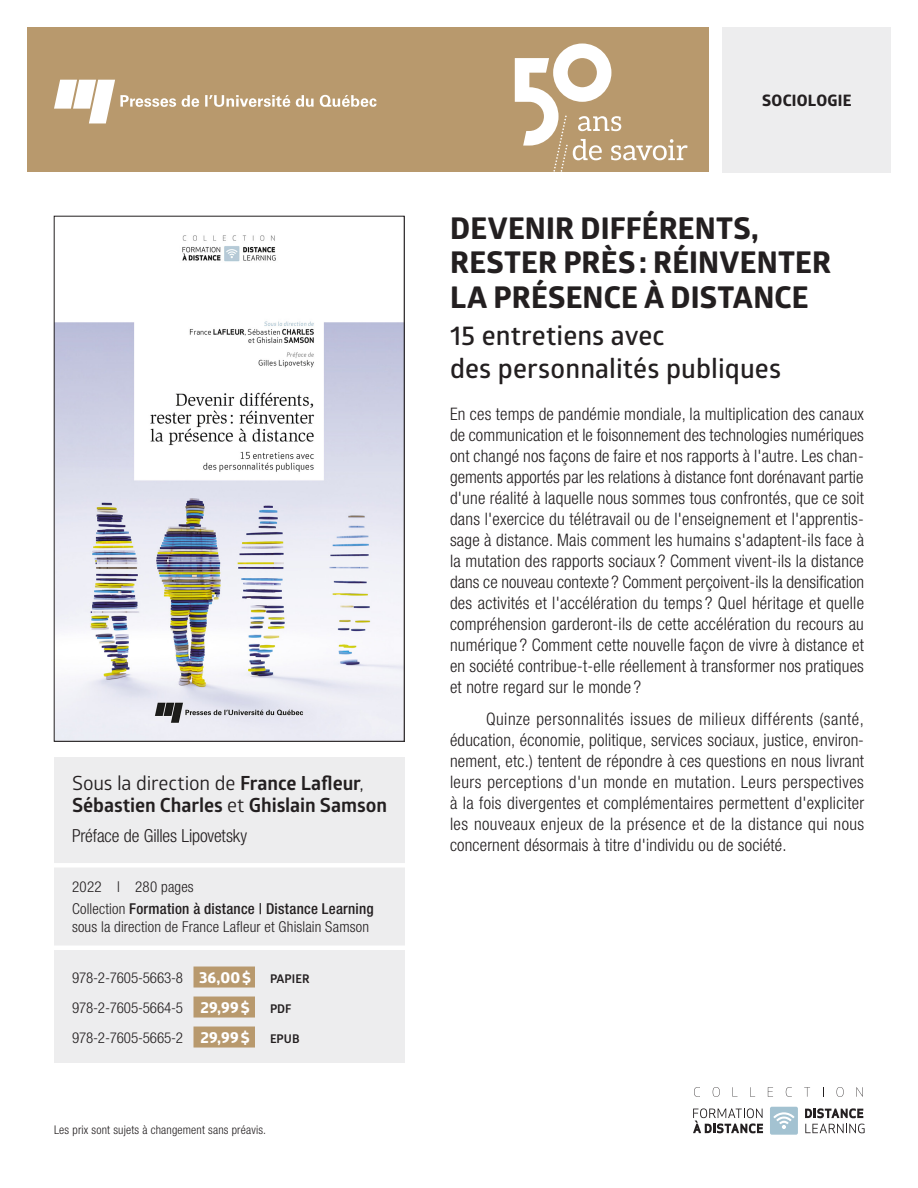
<style>
.page{position:relative;width:918px;height:1188px;background:#fff}
.page>*{position:absolute;margin:0;border:0;box-sizing:border-box;transform-origin:0 0}
._1_Fiche_Titre{font:700 30px/34.5px "Globerx";letter-spacing:.005em;color:#231f20}
._2_Fiche_Sous-titre{font:600 27px/33px "Glober";letter-spacing:.005em;color:#231f20}
._4_Fiche_Auteurs_dir{font:700 19.5px/22.5px "Glober";letter-spacing:-.005em;color:#231f20}
._4_Fiche_Auteurs_dir-2{font:300 condensed 18px "Helvetica Neue LT Std";letter-spacing:-.005em;color:#231f20}
._3_Fiche_Courant_pre{font:300 condensed 17.25px/21px "Helvetica Neue LT Std";letter-spacing:.015em;color:#231f20;text-align:justify}
._3_Fiche_Courant{font:300 condensed 17.25px/21px "Helvetica Neue LT Std";letter-spacing:.01em;color:#231f20;text-align:justify}
._9_Fiche_Thématique{font:700 15.75px "Globerx";letter-spacing:.015em;color:#231f20}
._7a_Fiche_ISBN{font:300 condensed 15px "Helvetica Neue LT Std";letter-spacing:-.01em;color:#231f20}
._6_Fiche_Annee_pages{font:500 condensed 15px/22.5px "Helvetica Neue LT Std";letter-spacing:.015em;color:#231f20}
._6_Fiche_Annee_pages-2{font:300 condensed 15px "Helvetica Neue LT Std";letter-spacing:.01em;color:#231f20}
._3_Fiche_Courant_pre-2{font:300 condensed 12px "Helvetica Neue LT Std";letter-spacing:.015em;color:#231f20}
._7a_Fiche_ISBN-2{font:700 12px "Glober";color:#231f20}
.s1{font-weight:400}
.s2{font-weight:300}
.s3{font-family:"Globerx";font-weight:700;font-stretch:normal;font-size:15.75px;color:#fff}
.s4{font-family:"Glober";font-weight:700;font-stretch:normal;font-size:12px}
</style>
<div class="page">
<div style="left:27px;top:27px;width:682px;height:145px;background:#b8996d"></div>
<div style="left:723px;top:27px;width:168px;height:146px;background:#ededee"></div>
<svg style="left:54px;top:80px;width:323px;height:43px"></svg>
<svg style="left:515px;top:44px;width:173px;height:128px"></svg>
<div style="left:54px;top:757px;width:351px;height:306px;background:#ededee"></div>
<div style="left:50px;top:863px;width:360px;height:5px;background:#fff"></div>
<hr style="left:50px;top:946px;width:361px;height:4px;background:#fff">
<div style="left:194px;top:967px;width:61px;height:21px;background:#b8996d"></div>
<div style="left:194px;top:997px;width:61px;height:21px;background:#b8996d"></div>
<div style="left:194px;top:1027px;width:61px;height:21px;background:#b8996d"></div>
<svg style="left:54px;top:216px;width:351px;height:526px"></svg>
<svg style="left:694px;top:1087px;width:6px;height:10px"></svg>
<svg style="left:713px;top:1087px;width:7px;height:10px"></svg>
<svg style="left:750px;top:1087px;width:5px;height:10px"></svg>
<svg style="left:768px;top:1087px;width:5px;height:10px"></svg>
<svg style="left:786px;top:1087px;width:6px;height:10px"></svg>
<svg style="left:804px;top:1087px;width:6px;height:10px"></svg>
<svg style="left:837px;top:1087px;width:7px;height:10px"></svg>
<svg style="left:856px;top:1087px;width:7px;height:10px"></svg>
<svg style="left:693px;top:1108px;width:70px;height:25px"></svg>
<svg style="left:805px;top:1108px;width:58px;height:10px"></svg>
<svg style="left:805px;top:1124px;width:60px;height:9px"></svg>
<div style="left:770px;top:1107px;width:28px;height:28px;background:#a3c2d1;border-radius:2px"></div>
<svg style="left:773px;top:1112px;width:22px;height:17px"></svg>
<p class="_4_Fiche_Auteurs_dir" style="left:72px;top:771px;width:317px"><span class="s1">Sous la direction de</span> France Lafleur<span class="s1">,<br></span>Sébastien Charles <span class="s1">et</span> Ghislain Samson</p>
<p class="_4_Fiche_Auteurs_dir-2" style="left:72px;top:825px;width:177px">Préface de Gilles Lipovetsky</p>
<p class="_6_Fiche_Annee_pages" style="left:72px;top:875px;width:303px"><span class="s2">2022 l 280 pages<br>Collection</span> Formation à distance | Distance Learning</p>
<p class="_6_Fiche_Annee_pages-2" style="left:72px;top:918px;width:299px">sous la direction de France Lafleur et Ghislain Samson</p>
<p class="_7a_Fiche_ISBN" style="left:72px;top:969px;width:239px">978-2-7605-5663-8 <span class="s3">36,00$</span> <span class="s4">PAPIER</span></p>
<p class="_7a_Fiche_ISBN" style="left:72px;top:999px;width:179px">978-2-7605-5664-5 <span class="s3">29,99$</span></p>
<p class="_7a_Fiche_ISBN-2" style="left:270px;top:1000px;width:23px">PDF</p>
<p class="_7a_Fiche_ISBN" style="left:72px;top:1029px;width:179px">978-2-7605-5665-2 <span class="s3">29,99$</span></p>
<p class="_7a_Fiche_ISBN-2" style="left:270px;top:1030px;width:31px">EPUB</p>
<p class="_3_Fiche_Courant_pre-2" style="left:54px;top:1123px;width:214px">Les prix sont sujets à changement sans préavis.</p>
<p class="_9_Fiche_Thématique" style="left:762px;top:89px;width:91px">SOCIOLOGIE</p>
<p class="_1_Fiche_Titre" style="left:450px;top:210px;width:382px">DEVENIR DIFFÉRENTS,<br>RESTER PRÈS: RÉINVENTER<br>LA PRÉSENCE À DISTANCE</p>
<p class="_2_Fiche_Sous-titre" style="left:450px;top:318px;width:333px">15 entretiens avec<br>des personnalités publiques</p>
<p class="_3_Fiche_Courant_pre" style="left:450px;top:403px;width:416px">En ces temps de pandémie mondiale, la multiplication des canaux de communication et le foisonnement des technologies numériques ont changé nos façons de faire et nos rapports à l'autre. Les chan&shy;gements apportés par les relations à distance font dorénavant partie d'une réalité à laquelle nous sommes tous confrontés, que ce soit dans l'exercice du télétravail ou de l'enseignement et l'apprentis&shy;sage à distance. Mais comment les humains s'adaptent-ils face à la mutation des rapports sociaux ? Comment vivent-ils la distance dans ce nouveau contexte ? Comment perçoivent-ils la densification des activités et l'accélération du temps ? Quel héritage et quelle compréhension garderont-ils de cette accélération du recours au numérique ? Comment cette nouvelle façon de vivre à distance et en société contribue-t-elle réellement à transformer nos pratiques et notre regard sur le monde ?</p>
<p class="_3_Fiche_Courant" style="left:450px;top:708px;width:416px;text-indent:36px">Quinze personnalités issues de milieux différents (santé, éducation, économie, politique, services sociaux, justice, environ&shy;nement, etc.) tentent de répondre à ces questions en nous livrant leurs perceptions d'un monde en mutation. Leurs perspectives à la fois divergentes et complémentaires permettent d'expliciter les nouveaux enjeux de la présence et de la distance qui nous concernent désormais à titre d'individu ou de société.</p>
</div>
